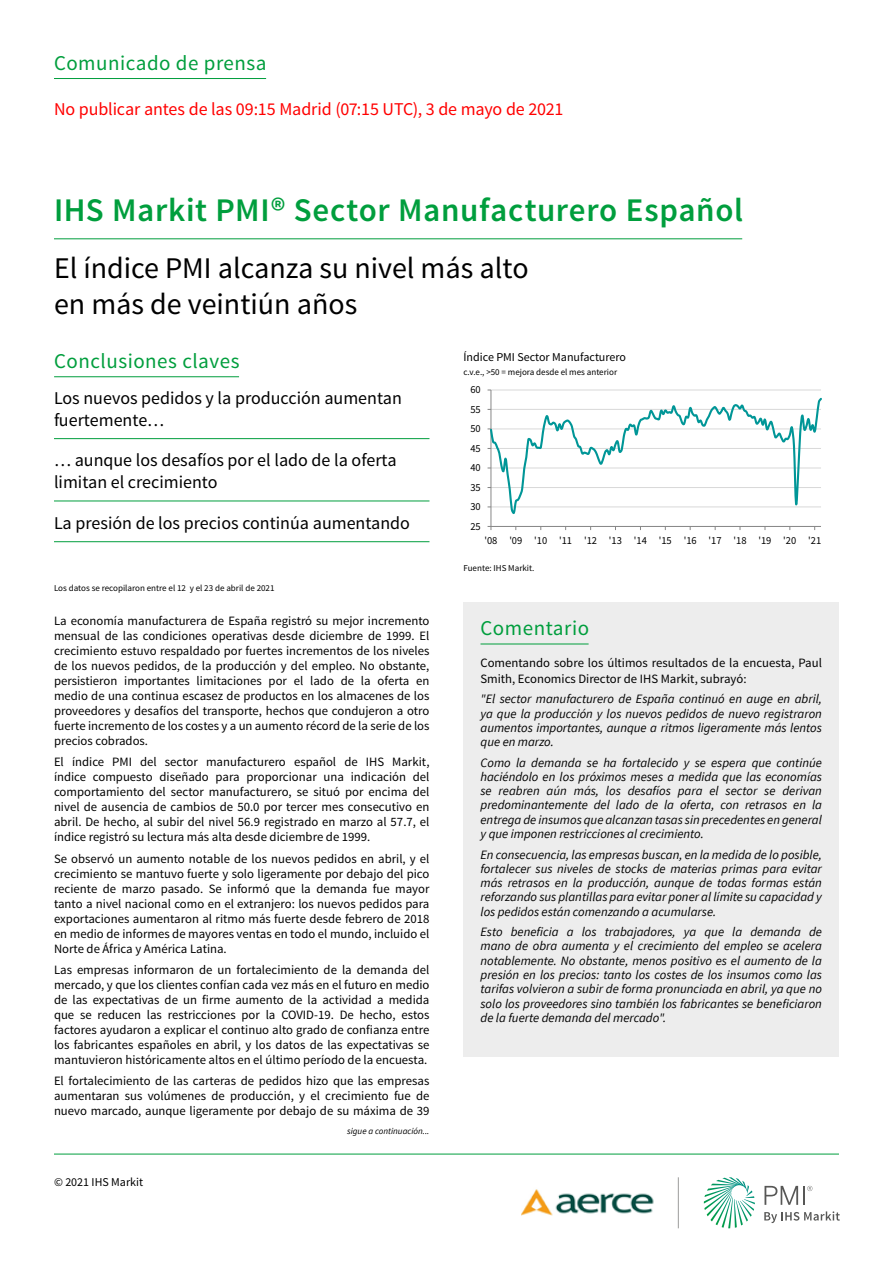
<style>
.page{position:relative;width:893px;height:1263px;background:#fff}
.page>*{position:absolute;margin:0;border:0;box-sizing:border-box;transform-origin:0 0}
.t1{font:600 33px "Source Sans Pro";letter-spacing:.02em;color:#009e3d}
.t2{font:30px/36px "Source Sans Pro";color:#000}
.t3{font:21px "Source Sans Pro";letter-spacing:.025em;color:#009e3d}
.t4{font:18px/21.6px "Source Sans Pro";color:#000}
.t5{font:18px "Source Sans Pro";letter-spacing:-.01em;color:#f00}
.t6{font:12.75px/15px "Source Sans Pro";color:#000;text-align:justify}
.t7{font:italic 12.75px/14.2px "Source Sans Pro";color:#000;text-align:justify}
.t8{font:12px "Source Sans Pro";color:#000}
.t9{font:10.8px "Source Sans Pro";letter-spacing:-.005em;color:#000}
.t10{font:9px "Source Sans Pro";color:#000}
.t11{font:italic 9px "Source Sans Pro";color:#000}
</style>
<div class="page">
<svg style="left:704px;top:1177px;width:51px;height:51px"></svg>
<svg style="left:764px;top:1211px;width:76px;height:12px"></svg>
<svg style="left:764px;top:1186px;width:48px;height:19px"></svg>
<hr style="left:54px;top:1154px;width:785px;height:1px;background:#009e3d">
<img style="left:522px;top:1189px;width:132px;height:27px">
<hr style="left:678px;top:1177px;width:1px;height:51px;background:#9d9d9c">
<hr style="left:491px;top:390px;width:1px;height:136px;background:#868686">
<hr style="left:491px;top:526px;width:330px;height:1px;background:#868686">
<svg style="left:488px;top:390px;width:334px;height:124px"></svg>
<hr style="left:54px;top:376px;width:185px;height:1px;background:#009e3d">
<hr style="left:54px;top:78px;width:212px;height:1px;background:#009e3d">
<hr style="left:54px;top:238px;width:688px;height:1px;background:#009e3d">
<hr style="left:54px;top:438px;width:375px;height:1px;background:#009e3d">
<hr style="left:54px;top:501px;width:375px;height:1px;background:#009e3d">
<hr style="left:54px;top:541px;width:375px;height:1px;background:#009e3d">
<div style="left:463px;top:602px;width:376px;height:56px;background:#ededed"></div>
<hr style="left:480px;top:644px;width:109px;height:1px;background:#009e3d">
<div style="left:463px;top:658px;width:376px;height:399px;background:#ededed"></div>
<h3 class="t3" style="left:54px;top:50px;width:214px">Comunicado de prensa</h3>
<h3 class="t5" style="left:54px;top:98px;width:511px">No publicar antes de las 09:15 Madrid (07:15 UTC), 3 de mayo de 2021</h3>
<h1 class="t1" style="left:54px;top:190px;width:690px">IHS Markit PMI® Sector Manufacturero Español</h1>
<h2 class="t2" style="left:54px;top:250px;width:476px">El índice PMI alcanza su nivel más alto en más de veintiún años</h2>
<h3 class="t3" style="left:54px;top:348px;width:187px">Conclusiones claves</h3>
<p class="t8" style="left:463px;top:350px;width:164px">Índice PMI Sector Manufacturero</p>
<p class="t10" style="left:463px;top:366px;width:155px">c.v.e., &gt;50 = mejora desde el mes anterior</p>
<h3 class="t4" style="left:54px;top:387px;width:349px">Los nuevos pedidos y la producción aumentan fuertemente…</h3>
<h3 class="t4" style="left:54px;top:450px;width:344px">… aunque los desafíos por el lado de la oferta limitan el crecimiento</h3>
<h3 class="t4" style="left:54px;top:512px;width:358px">La presión de los precios continúa aumentando</h3>
<p class="t10" style="left:54px;top:582px;width:222px">Los datos se recopilaron entre el 12 y el 23 de abril de 2021</p>
<p class="t6" style="left:54px;top:613px;width:377px">La economía manufacturera de España registró su mejor incremento mensual de las condiciones operativas desde diciembre de 1999. El crecimiento estuvo respaldado por fuertes incrementos de los niveles de los nuevos pedidos, de la producción y del empleo. No obstante, persistieron importantes limitaciones por el lado de la oferta en medio de una continua escasez de productos en los almacenes de los proveedores y desafíos del transporte, hechos que condujeron a otro fuerte incremento de los costes y a un aumento récord de la serie de los precios cobrados.</p>
<p class="t6" style="left:54px;top:755px;width:377px">El índice PMI del sector manufacturero español de IHS Markit, índice compuesto diseñado para proporcionar una indicación del comportamiento del sector manufacturero, se situó por encima del nivel de ausencia de cambios de 50.0 por tercer mes consecutivo en abril. De hecho, al subir del nivel 56.9 registrado en marzo al 57.7, el índice registró su lectura más alta desde diciembre de 1999.</p>
<p class="t6" style="left:54px;top:851px;width:377px">Se observó un aumento notable de los nuevos pedidos en abril, y el crecimiento se mantuvo fuerte y solo ligeramente por debajo del pico reciente de marzo pasado. Se informó que la demanda fue mayor tanto a nivel nacional como en el extranjero: los nuevos pedidos para exportaciones aumentaron al ritmo más fuerte desde febrero de 2018 en medio de informes de mayores ventas en todo el mundo, incluido el Norte de África y América Latina.</p>
<p class="t6" style="left:54px;top:962px;width:377px">Las empresas informaron de un fortalecimiento de la demanda del mercado, y que los clientes confían cada vez más en el futuro en medio de las expectativas de un firme aumento de la actividad a medida que se reducen las restricciones por la COVID-19. De hecho, estos factores ayudaron a explicar el continuo alto grado de confianza entre los fabricantes españoles en abril, y los datos de las expectativas se mantuvieron históricamente altos en el último período de la encuesta.</p>
<p class="t6" style="left:54px;top:1074px;width:377px">El fortalecimiento de las carteras de pedidos hizo que las empresas aumentaran sus volúmenes de producción, y el crecimiento fue de nuevo marcado, aunque ligeramente por debajo de su máxima de 39</p>
<p class="t8" style="left:54px;top:1175px;width:91px">© 2021 IHS Markit</p>
<p class="t11" style="left:347px;top:1125px;width:84px">sigue a continuación...</p>
<p class="t9" style="left:470px;top:383px;width:12px">60</p>
<p class="t9" style="left:470px;top:402px;width:12px">55</p>
<p class="t9" style="left:470px;top:422px;width:12px">50</p>
<p class="t9" style="left:470px;top:441px;width:12px">45</p>
<p class="t9" style="left:470px;top:461px;width:12px">40</p>
<p class="t9" style="left:470px;top:480px;width:12px">35</p>
<p class="t9" style="left:470px;top:500px;width:12px">30</p>
<p class="t9" style="left:470px;top:519px;width:12px">25</p>
<p class="t9" style="left:484px;top:534px;width:338px">'08 '09 '10 '11 '12 '13 '14 '15 '16 '17 '18 '19 '20 '21</p>
<p class="t10" style="left:463px;top:562px;width:73px">Fuente: IHS Markit.</p>
<h3 class="t3" style="left:480px;top:615px;width:110px">Comentario</h3>
<p class="t6" style="left:480px;top:656px;width:343px">Comentando sobre los últimos resultados de la encuesta, Paul<br>Smith, Economics Director de IHS Markit, subrayó:</p>
<p class="t7" style="left:480px;top:692px;width:343px">"El sector manufacturero de España continuó en auge en abril, ya que la producción y los nuevos pedidos de nuevo registraron aumentos importantes, aunque a ritmos ligeramente más lentos que en marzo.</p>
<p class="t7" style="left:480px;top:755px;width:343px">Como la demanda se ha fortalecido y se espera que continúe haciéndolo en los próximos meses a medida que las economías se reabren aún más, los desafíos para el sector se derivan predominantemente del lado de la oferta, con retrasos en la entrega de insumos que alcanzan tasas sin precedentes en general y que imponen restricciones al crecimiento.</p>
<p class="t7" style="left:480px;top:847px;width:343px">En consecuencia, las empresas buscan, en la medida de lo posible, fortalecer sus niveles de stocks de materias primas para evitar más retrasos en la producción, aunque de todas formas están reforzando sus plantillas para evitar poner al límite su capacidad y los pedidos están comenzando a acumularse.</p>
<p class="t7" style="left:480px;top:925px;width:343px">Esto beneficia a los trabajadores, ya que la demanda de mano de obra aumenta y el crecimiento del empleo se acelera notablemente. No obstante, menos positivo es el aumento de la presión en los precios: tanto los costes de los insumos como las tarifas volvieron a subir de forma pronunciada en abril, ya que no solo los proveedores sino también los fabricantes se beneficiaron de la fuerte demanda del mercado".</p>
</div>
